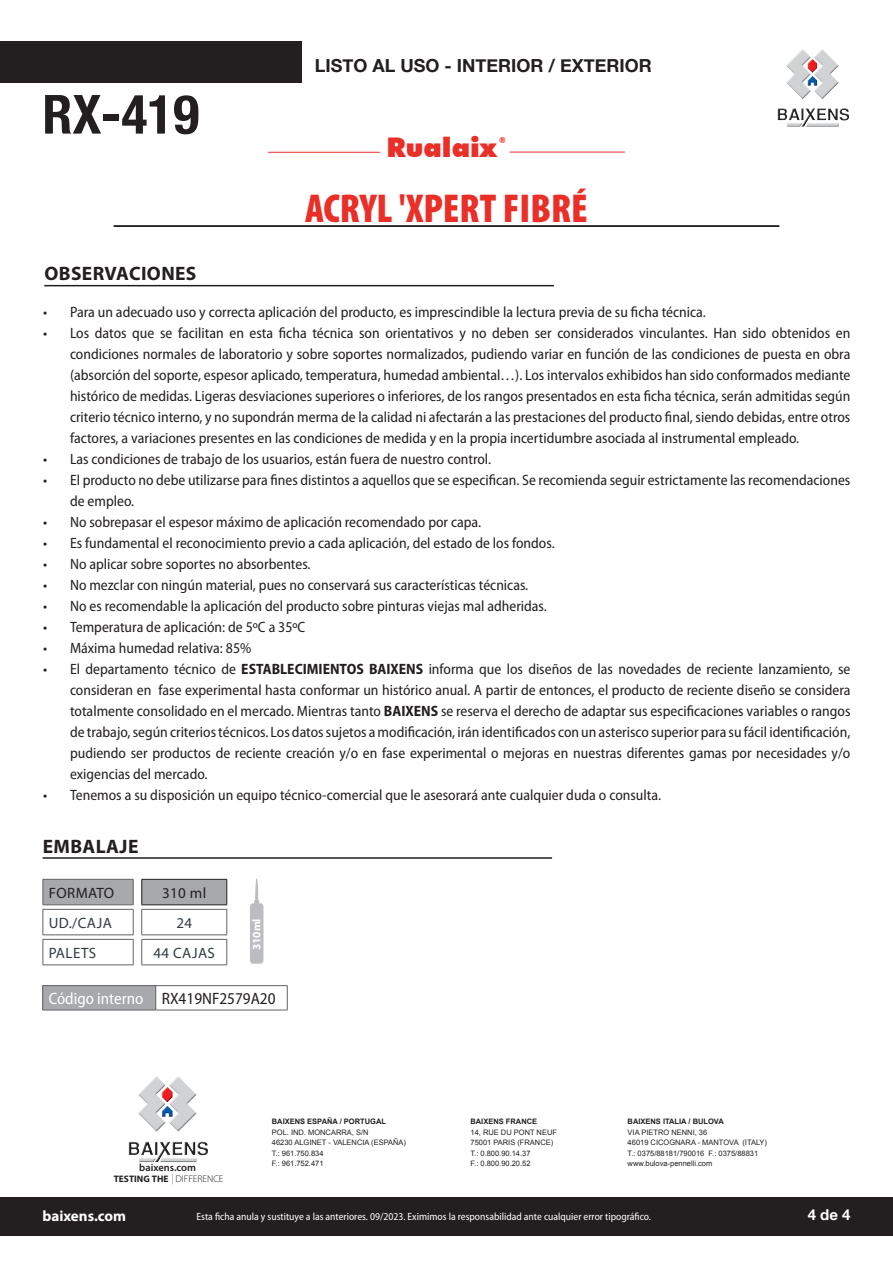
<style>
.page{position:relative;width:893px;height:1263px;background:#fff}
.page>*{position:absolute;margin:0;border:0;box-sizing:border-box;transform-origin:0 0}
.t1{font:700 condensed 54px "Helvetica Neue LT Com";color:#231f20}
.t2{font:900 condensed 40.5px "Myriad Pro";color:#ea2f29}
.t3{font:900 27px "Futura BT";color:#ea2f29}
.t4{font:700 19.5px "Myriad Pro";letter-spacing:.02em;color:#231f20}
.t5{font:700 18px "Helvetica Neue";color:#231f20}
.t6{font:semi-condensed 16.5px "Myriad Pro";color:#231f20}
.t7{font:semi-condensed 15px/21px "Myriad Pro";color:#231f20;text-align:justify}
.t8{font:15px "Myriad Pro";letter-spacing:.025em;color:#2f3b41}
.t9{font:15px "Myriad Pro";letter-spacing:.025em;color:#231f20}
.t10{font:700 15px "Myriad Pro";color:#fff}
.t11{font:700 15px "Helvetica Neue";color:#fff}
.t12{font:700 11.4px "Myriad Pro";color:#fff}
.t13{font:semi-condensed 10.5px "Myriad Pro";color:#fff}
.t14{font:600 10.5px "Myriad Pro";color:#231f20}
.t15{font:700 9.45px "Myriad Pro";color:#231f20}
.t16{font:900 8.1px "Futura BT";color:#ea2f29}
.t17{font:7.5px/10.5px "Arial";color:#231f20}
.t18{font:700 7.5px "Arial";color:#231f20}
.s1{font-weight:700}
.s2{color:#fff}
.s3{font-weight:300;font-size:9.9px}
</style>
<div class="page">
<div style="left:0;top:42px;width:301px;height:41px;background:#231f20"></div>
<hr style="left:510px;top:152px;width:115px;height:1px;background:#ea2f29">
<hr style="left:268px;top:152px;width:112px;height:1px;background:#ea2f29">
<img style="left:777px;top:49px;width:72px;height:78px">
<hr style="left:114px;top:225px;width:665px;height:2px;background:#231f20">
<div style="left:0;top:1196px;width:893px;height:39px;background:#231f20"></div>
<hr style="left:43px;top:934px;width:91px;height:1px;background:#636366">
<hr style="left:141px;top:934px;width:86px;height:1px;background:#636366">
<hr style="left:43px;top:939px;width:91px;height:1px;background:#636366">
<svg style="left:43px;top:940px;width:1px;height:24px"></svg>
<svg style="left:133px;top:940px;width:1px;height:24px"></svg>
<hr style="left:141px;top:939px;width:86px;height:1px;background:#636366">
<svg style="left:141px;top:940px;width:1px;height:24px"></svg>
<svg style="left:226px;top:940px;width:1px;height:24px"></svg>
<hr style="left:43px;top:964px;width:91px;height:1px;background:#636366">
<hr style="left:141px;top:964px;width:86px;height:1px;background:#636366">
<svg style="left:43px;top:879px;width:184px;height:55px"></svg>
<hr style="left:141px;top:904px;width:86px;height:1px;background:#231f20">
<hr style="left:43px;top:857px;width:509px;height:2px;background:#231f20">
<svg style="left:250px;top:879px;width:13px;height:85px"></svg>
<hr style="left:44px;top:285px;width:510px;height:1px;background:#231f20">
<div style="left:43px;top:986px;width:113px;height:24px;background:#a8a9ad"></div>
<hr style="left:43px;top:985px;width:113px;height:1px;background:#636366">
<svg style="left:42px;top:986px;width:1px;height:24px"></svg>
<hr style="left:156px;top:985px;width:131px;height:1px;background:#636366">
<svg style="left:155px;top:986px;width:1px;height:24px"></svg>
<svg style="left:287px;top:986px;width:1px;height:24px"></svg>
<hr style="left:43px;top:1010px;width:113px;height:1px;background:#636366">
<hr style="left:156px;top:1010px;width:131px;height:1px;background:#636366">
<img style="left:129px;top:1076px;width:79px;height:87px">
<h1 class="t1" style="left:42px;top:82px;width:158px">RX-419</h1>
<h3 class="t4" style="left:44px;top:261px;width:154px">OBSERVACIONES</h3>
<p class="t5" style="left:315px;top:52px;width:338px">LISTO AL USO - INTERIOR / EXTERIOR</p>
<h3 class="t3" style="left:386px;top:131px;width:112px">Rualaix</h3>
<p class="t16" style="left:499px;top:136px;width:8px">®</p>
<h2 class="t2" style="left:305px;top:186px;width:284px">ACRYL 'XPERT FIBRÉ</h2>
<p class="t7" style="left:43px;top:302px;width:664px">• Para un adecuado uso y correcta aplicación del producto, es imprescindible la lectura previa de su ficha técnica.</p>
<p class="t7" style="left:70px;top:323px;width:782px;text-indent:-27px">• Los datos que se facilitan en esta ficha técnica son orientativos y no deben ser considerados vinculantes. Han sido obtenidos en condiciones normales de laboratorio y sobre soportes normalizados, pudiendo variar en función de las condiciones de puesta en obra (absorción del soporte, espesor aplicado, temperatura, humedad ambiental…). Los intervalos exhibidos han sido conformados mediante histórico de medidas. Ligeras desviaciones superiores o inferiores, de los rangos presentados en esta ficha técnica, serán admitidas según criterio técnico interno, y no supondrán merma de la calidad ni afectarán a las prestaciones del producto final, siendo debidas, entre otros factores, a variaciones presentes en las condiciones de medida y en la propia incertidumbre asociada al instrumental empleado.</p>
<p class="t7" style="left:43px;top:449px;width:450px">• Las condiciones de trabajo de los usuarios, están fuera de nuestro control.</p>
<p class="t7" style="left:70px;top:470px;width:782px;text-indent:-27px">• El producto no debe utilizarse para fines distintos a aquellos que se especifican. Se recomienda seguir estrictamente las recomendaciones de empleo.</p>
<p class="t7" style="left:43px;top:512px;width:440px">• No sobrepasar el espesor máximo de aplicación recomendado por capa.</p>
<p class="t7" style="left:43px;top:533px;width:513px">• Es fundamental el reconocimiento previo a cada aplicación, del estado de los fondos.</p>
<p class="t7" style="left:43px;top:554px;width:269px">• No aplicar sobre soportes no absorbentes.</p>
<p class="t7" style="left:43px;top:575px;width:487px">• No mezclar con ningún material, pues no conservará sus características técnicas.</p>
<p class="t7" style="left:43px;top:596px;width:505px">• No es recomendable la aplicación del producto sobre pinturas viejas mal adheridas.</p>
<p class="t7" style="left:43px;top:617px;width:264px">• Temperatura de aplicación: de 5ºC a 35ºC</p>
<p class="t7" style="left:43px;top:638px;width:210px">• Máxima humedad relativa: 85%</p>
<p class="t7" style="left:70px;top:659px;width:782px;text-indent:-27px">• El departamento técnico de <span class="s1">ESTABLECIMIENTOS BAIXENS</span> informa que los diseños de las novedades de reciente lanzamiento, se consideran en fase experimental hasta conformar un histórico anual. A partir de entonces, el producto de reciente diseño se considera totalmente consolidado en el mercado. Mientras tanto <span class="s1">BAIXENS</span> se reserva el derecho de adaptar sus especificaciones variables o rangos de trabajo, según criterios técnicos. Los datos sujetos a modificación, irán identificados con un asterisco superior para su fácil identificación, pudiendo ser productos de reciente creación y/o en fase experimental o mejoras en nuestras diferentes gamas por necesidades y/o exigencias del mercado.</p>
<p class="t7" style="left:43px;top:785px;width:620px">• Tenemos a su disposición un equipo técnico-comercial que le asesorará ante cualquier duda o consulta.</p>
<h3 class="t4" style="left:43px;top:834px;width:97px">EMBALAJE</h3>
<p class="t9" style="left:49px;top:883px;width:67px">FORMATO</p>
<p class="t9" style="left:162px;top:883px;width:46px">310 ml</p>
<p class="t8" style="left:49px;top:913px;width:65px">UD./CAJA</p>
<p class="t8" style="left:176px;top:913px;width:17px">24</p>
<p class="t8" style="left:49px;top:943px;width:49px">PALETS</p>
<p class="t8" style="left:153px;top:943px;width:63px">44 CAJAS</p>
<p class="t12" style="left:249px;top:950px;width:33px;rotate:-90deg">310ml</p>
<p class="t6" style="left:49px;top:989px;width:228px"><span class="s2">Código interno</span> RX419NF2579A20</p>
<p class="t14" style="left:139px;top:1161px;width:58px">baixens.com</p>
<p class="t15" style="left:114px;top:1173px;width:111px">TESTING THE <span class="s3">DIFFERENCE</span></p>
<p class="t18" style="left:272px;top:1116px;width:116px">BAIXENS ESPAÑA / PORTUGAL</p>
<p class="t17" style="left:272px;top:1127px;width:136px">POL. IND. MONCARRA, S/N<br>46230 ALGINET - VALENCIA (ESPAÑA)<br>T.: 961.750.834<br>F.: 961.752.471</p>
<p class="t18" style="left:470px;top:1116px;width:68px">BAIXENS FRANCE</p>
<p class="t17" style="left:470px;top:1127px;width:88px">14, RUE DU PONT NEUF<br>75001 PARIS (FRANCE)<br>T.: 0.800.90.14.37<br>F.: 0.800.90.20.52</p>
<p class="t18" style="left:628px;top:1116px;width:98px">BAIXENS ITALIA / BULOVA</p>
<p class="t17" style="left:628px;top:1127px;width:141px">VIA PIETRO NENNI, 36<br>46019 CICOGNARA - MANTOVA (ITALY)<br>T.: 0375/88181/790016 F.: 0375/88831 www.bulova-pennelli.com</p>
<p class="t10" style="left:43px;top:1206px;width:85px">baixens.com</p>
<p class="t13" style="left:196px;top:1211px;width:456px">Esta ficha anula y sustituye a las anteriores. 09/2023. Eximimos la responsabilidad ante cualquier error tipográfico.</p>
<p class="t11" style="left:808px;top:1203px;width:44px">4 de 4</p>
</div>
